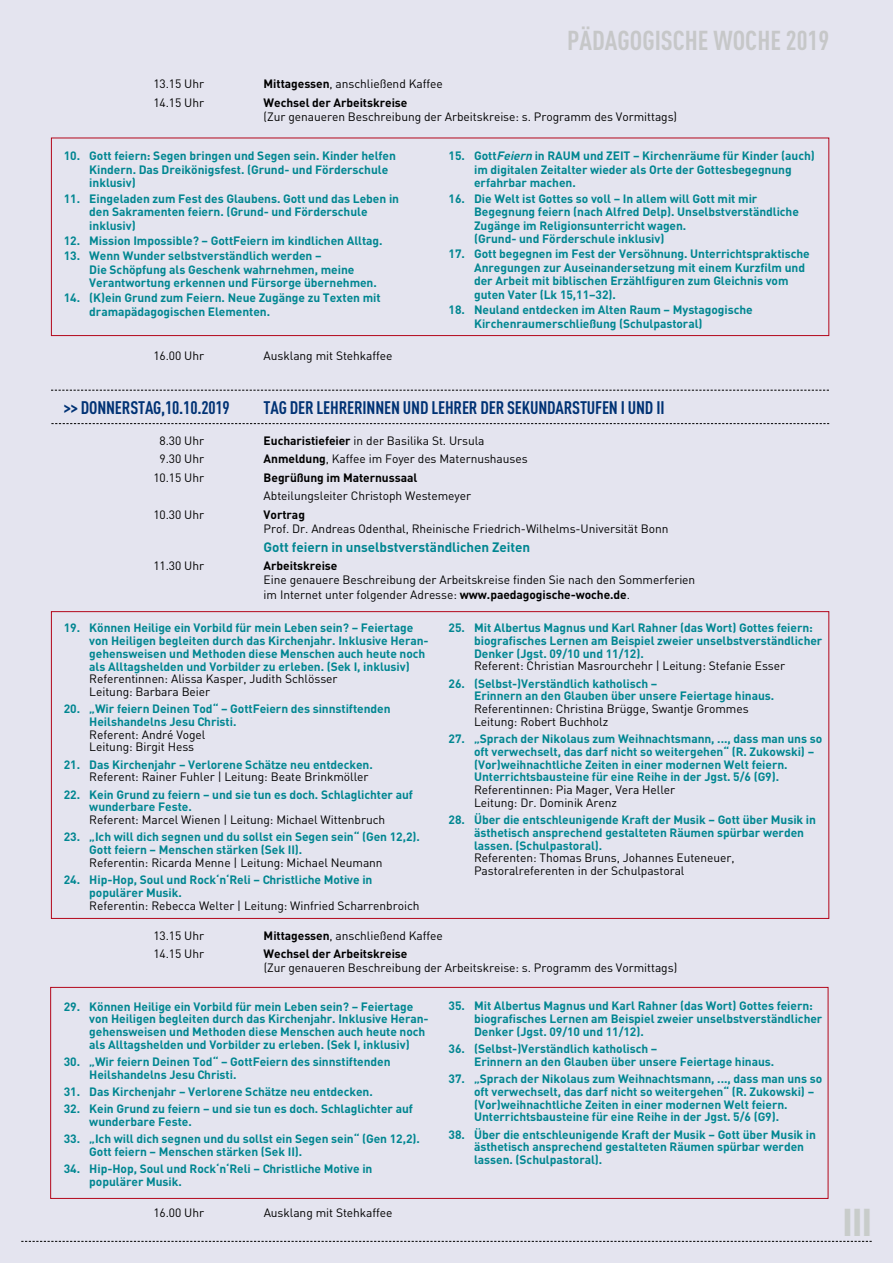
<style>
.page{position:relative;width:893px;height:1263px;background:#e4e4ef}
.page>*{position:absolute;margin:0;border:0;box-sizing:border-box;transform-origin:0 0}
.t1{font:900 38.25px "DIN Cond";color:#c8ccca}
.t2{font:700 27px "DIN Cond";color:#c6c7c8}
.t3{font:700 18px "DIN Cond";letter-spacing:-.01em;color:#003274}
.t4{font:700 13.5px "DIN";letter-spacing:-.005em;color:#008691}
.t5{font:700 12px/12.8px "DIN";letter-spacing:-.005em;color:#008691}
.t6{font:12px/12.8px "DIN";letter-spacing:-.005em;color:#000}
.t7{font:700 12px "DIN";letter-spacing:-.005em;color:#000}
.s1{font-weight:700}
.s2{font-style:italic}
</style>
<div class="page">
<svg style="left:21px;top:1241px;width:851px;height:1px"></svg>
<svg style="left:51px;top:390px;width:778px;height:1px"></svg>
<svg style="left:51px;top:423px;width:778px;height:1px"></svg>
<div style="left:51px;top:138px;width:778px;height:198px;background:#e4e4ef;border:1px solid #b3071b"></div>
<div style="left:51px;top:611px;width:778px;height:308px;background:#e4e4ef;border:1px solid #b3071b"></div>
<div style="left:50px;top:987px;width:778px;height:212px;background:#e4e4ef;border:1px solid #b3071b"></div>
<h2 class="t2" style="left:567px;top:22px;width:263px">PÄDAGOGISCHE WOCHE 2019</h2>
<p class="t6" style="left:153px;top:77px;width:52px">13.15 Uhr</p>
<p class="t6" style="left:264px;top:77px;width:181px"><span class="s1">Mittagessen</span>, anschließend Kaffee</p>
<p class="t6" style="left:153px;top:96px;width:52px">14.15 Uhr</p>
<p class="t7" style="left:264px;top:94px;width:145px">Wechsel der Arbeitskreise</p>
<p class="t6" style="left:264px;top:110px;width:415px">(Zur genaueren Beschreibung der Arbeitskreise: s. Programm des Vormittags)</p>
<p class="t5" style="left:89px;top:149px;width:308px;line-height:13.5px;text-indent:-26px">10. Gott feiern: Segen bringen und Segen sein. Kinder helfen<br>Kindern. Das Dreikönigsfest. (Grund- und Förderschule inklusiv)</p>
<p class="t5" style="left:89px;top:191px;width:311px;line-height:13.5px;text-indent:-26px">11. Eingeladen zum Fest des Glaubens. Gott und das Leben in den Sakramenten feiern. (Grund- und Förderschule inklusiv)</p>
<p class="t5" style="left:64px;top:234px;width:320px">12. Mission Impossible? – GottFeiern im kindlichen Alltag.</p>
<p class="t5" style="left:89px;top:248px;width:289px;line-height:13.5px;text-indent:-26px">13. Wenn Wunder selbstverständlich werden –<br>Die Schöpfung als Geschenk wahrnehmen, meine<br>Verantwortung erkennen und Fürsorge übernehmen.</p>
<p class="t5" style="left:89px;top:291px;width:293px;line-height:13.5px;text-indent:-26px">14. (K)ein Grund zum Feiern. Neue Zugänge zu Texten mit dramapädagogischen Elementen.</p>
<p class="t6" style="left:153px;top:349px;width:52px">16.00 Uhr</p>
<p class="t6" style="left:264px;top:349px;width:130px">Ausklang mit Stehkaffee</p>
<p class="t5" style="left:474px;top:149px;width:342px;line-height:13.5px;text-indent:-25px">15. Gott<span class="s2">Feiern</span> in RAUM und ZEIT – Kirchenräume für Kinder (auch) im digitalen Zeitalter wieder als Orte der Gottesbegegnung erfahrbar machen.</p>
<p class="t5" style="left:474px;top:191px;width:326px;line-height:13.5px;text-indent:-26px">16. Die Welt ist Gottes so voll – In allem will Gott mit mir Begegnung feiern (nach Alfred Delp). Unselbstverständliche Zugänge im Religionsunterricht wagen.<br>(Grund- und Förderschule inklusiv)</p>
<p class="t5" style="left:474px;top:247px;width:337px;line-height:13.5px;text-indent:-26px">17. Gott begegnen im Fest der Versöhnung. Unterrichtspraktische Anregungen zur Auseinandersetzung mit einem Kurzfilm und der Arbeit mit biblischen Erzählfiguren zum Gleichnis vom guten Vater (Lk 15,11–32).</p>
<p class="t5" style="left:474px;top:302px;width:280px;line-height:13.5px;text-indent:-26px">18. Neuland entdecken im Alten Raum – Mystagogische<br>Kirchenraumerschließung (Schulpastoral)</p>
<h3 class="t3" style="left:64px;top:396px;width:167px">&gt;&gt; DONNERSTAG,10.10.2019</h3>
<h3 class="t3" style="left:264px;top:396px;width:402px">TAG DER LEHRERINNEN UND LEHRER DER SEKUNDARSTUFEN I UND II</h3>
<p class="t6" style="left:160px;top:434px;width:46px">8.30 Uhr</p>
<p class="t6" style="left:264px;top:434px;width:222px"><span class="s1">Eucharistiefeier</span> in der Basilika St. Ursula</p>
<p class="t6" style="left:160px;top:452px;width:46px">9.30 Uhr</p>
<p class="t6" style="left:264px;top:452px;width:266px"><span class="s1">Anmeldung</span>, Kaffee im Foyer des Maternushauses</p>
<p class="t6" style="left:153px;top:471px;width:52px">10.15 Uhr</p>
<p class="t7" style="left:264px;top:469px;width:155px">Begrüßung im Maternussaal</p>
<p class="t6" style="left:264px;top:489px;width:209px">Abteilungsleiter Christoph Westemeyer</p>
<p class="t6" style="left:153px;top:508px;width:52px">10.30 Uhr</p>
<p class="t7" style="left:264px;top:506px;width:43px">Vortrag</p>
<p class="t6" style="left:264px;top:522px;width:406px">Prof. Dr. Andreas Odenthal, Rheinische Friedrich-Wilhelms-Universität Bonn</p>
<p class="t4" style="left:264px;top:538px;width:268px">Gott feiern in unselbstverständlichen Zeiten</p>
<p class="t6" style="left:153px;top:559px;width:52px">11.30 Uhr</p>
<p class="t7" style="left:264px;top:558px;width:75px">Arbeitskreise</p>
<p class="t6" style="left:264px;top:572px;width:433px;line-height:14.2px">Eine genauere Beschreibung der Arbeitskreise finden Sie nach den Sommerferien im Internet unter folgender Adresse: <span class="s1">www.paedagogische-woche.de</span>.</p>
<p class="t5" style="left:89px;top:621px;width:341px;text-indent:-26px">19. Können Heilige ein Vorbild für mein Leben sein? – Feiertage von Heiligen begleiten durch das Kirchenjahr. Inklusive Heran&shy;gehensweisen und Methoden diese Menschen auch heute noch als Alltagshelden und Vorbilder zu erleben. (Sek I, inklusiv)</p>
<p class="t6" style="left:89px;top:672px;width:250px">Referentinnen: Alissa Kasper, Judith Schlösser<br>Leitung: Barbara Beier</p>
<p class="t5" style="left:89px;top:702px;width:303px;text-indent:-26px">20. „Wir feiern Deinen Tod“ – GottFeiern des sinnstiftenden<br>Heilshandelns Jesu Christi.</p>
<p class="t6" style="left:89px;top:728px;width:118px">Referent: André Vogel<br>Leitung: Birgit Hess</p>
<p class="t5" style="left:64px;top:757px;width:311px">21. Das Kirchenjahr – Verlorene Schätze neu entdecken.</p>
<p class="t6" style="left:89px;top:770px;width:281px">Referent: Rainer Fuhler | Leitung: Beate Brinkmöller</p>
<p class="t5" style="left:89px;top:787px;width:325px;text-indent:-26px">22. Kein Grund zu feiern – und sie tun es doch. Schlaglichter auf wunderbare Feste.</p>
<p class="t6" style="left:89px;top:813px;width:298px">Referent: Marcel Wienen | Leitung: Michael Wittenbruch</p>
<p class="t5" style="left:89px;top:830px;width:332px;text-indent:-26px">23. „Ich will dich segnen und du sollst ein Segen sein“ (Gen 12,2).<br>Gott feiern – Menschen stärken (Sek II).</p>
<p class="t6" style="left:89px;top:856px;width:295px">Referentin: Ricarda Menne | Leitung: Michael Neumann</p>
<p class="t5" style="left:89px;top:873px;width:285px;text-indent:-26px">24. Hip-Hop, Soul und Rock‘n‘Reli – Christliche Motive in populärer Musik.</p>
<p class="t6" style="left:89px;top:898px;width:332px">Referentin: Rebecca Welter | Leitung: Winfried Scharrenbroich</p>
<p class="t5" style="left:474px;top:621px;width:350px;text-indent:-26px">25. Mit Albertus Magnus und Karl Rahner (das Wort) Gottes feiern: biografisches Lernen am Beispiel zweier unselbstverständlicher<br>Denker (Jgst. 09/10 und 11/12).</p>
<p class="t6" style="left:474px;top:659px;width:312px">Referent: Christian Masrourchehr | Leitung: Stefanie Esser</p>
<p class="t5" style="left:474px;top:676px;width:302px;text-indent:-26px">26. (Selbst-)Verständlich katholisch –<br>Erinnern an den Glauben über unsere Feiertage hinaus.</p>
<p class="t6" style="left:474px;top:702px;width:276px">Referentinnen: Christina Brügge, Swantje Grommes<br>Leitung: Robert Buchholz</p>
<p class="t5" style="left:474px;top:732px;width:350px;text-indent:-26px">27. „Sprach der Nikolaus zum Weihnachtsmann, ..., dass man uns so oft verwechselt, das darf nicht so weitergehen“ (R. Zukowski) – (Vor)weihnachtliche Zeiten in einer modernen Welt feiern.<br>Unterrichtsbausteine für eine Reihe in der Jgst. 5/6 (G9).</p>
<p class="t6" style="left:474px;top:783px;width:203px">Referentinnen: Pia Mager, Vera Heller<br>Leitung: Dr. Dominik Arenz</p>
<p class="t5" style="left:474px;top:813px;width:343px;text-indent:-26px">28. Über die entschleunigende Kraft der Musik – Gott über Musik in ästhetisch ansprechend gestalteten Räumen spürbar werden lassen. (Schulpastoral).</p>
<p class="t6" style="left:474px;top:851px;width:262px">Referenten: Thomas Bruns, Johannes Euteneuer,<br>Pastoralreferenten in der Schulpastoral</p>
<p class="t6" style="left:153px;top:928px;width:52px">13.15 Uhr</p>
<p class="t6" style="left:264px;top:928px;width:181px"><span class="s1">Mittagessen</span>, anschließend Kaffee</p>
<p class="t6" style="left:153px;top:947px;width:52px">14.15 Uhr</p>
<p class="t7" style="left:264px;top:946px;width:145px">Wechsel der Arbeitskreise</p>
<p class="t6" style="left:264px;top:961px;width:415px">(Zur genaueren Beschreibung der Arbeitskreise: s. Programm des Vormittags)</p>
<p class="t5" style="left:89px;top:999px;width:341px;text-indent:-26px">29. Können Heilige ein Vorbild für mein Leben sein? – Feiertage von Heiligen begleiten durch das Kirchenjahr. Inklusive Heran&shy;gehensweisen und Methoden diese Menschen auch heute noch als Alltagshelden und Vorbilder zu erleben. (Sek I, inklusiv)</p>
<p class="t5" style="left:89px;top:1055px;width:303px;text-indent:-26px">30. „Wir feiern Deinen Tod“ – GottFeiern des sinnstiftenden<br>Heilshandelns Jesu Christi.</p>
<p class="t5" style="left:64px;top:1085px;width:311px">31. Das Kirchenjahr – Verlorene Schätze neu entdecken.</p>
<p class="t5" style="left:89px;top:1102px;width:325px;text-indent:-26px">32. Kein Grund zu feiern – und sie tun es doch. Schlaglichter auf wunderbare Feste.</p>
<p class="t5" style="left:89px;top:1132px;width:332px;text-indent:-26px">33. „Ich will dich segnen und du sollst ein Segen sein“ (Gen 12,2).<br>Gott feiern – Menschen stärken (Sek II).</p>
<p class="t5" style="left:89px;top:1162px;width:285px;text-indent:-26px">34. Hip-Hop, Soul und Rock‘n‘Reli – Christliche Motive in populärer Musik.</p>
<p class="t6" style="left:153px;top:1205px;width:52px">16.00 Uhr</p>
<p class="t6" style="left:264px;top:1205px;width:130px">Ausklang mit Stehkaffee</p>
<p class="t5" style="left:474px;top:999px;width:350px;text-indent:-26px">35. Mit Albertus Magnus und Karl Rahner (das Wort) Gottes feiern: biografisches Lernen am Beispiel zweier unselbstverständlicher<br>Denker (Jgst. 09/10 und 11/12).</p>
<p class="t5" style="left:474px;top:1042px;width:302px;text-indent:-26px">36. (Selbst-)Verständlich katholisch –<br>Erinnern an den Glauben über unsere Feiertage hinaus.</p>
<p class="t5" style="left:474px;top:1072px;width:350px;text-indent:-26px">37. „Sprach der Nikolaus zum Weihnachtsmann, ..., dass man uns so oft verwechselt, das darf nicht so weitergehen“ (R. Zukowski) – (Vor)weihnachtliche Zeiten in einer modernen Welt feiern.<br>Unterrichtsbausteine für eine Reihe in der Jgst. 5/6 (G9).</p>
<p class="t5" style="left:474px;top:1127px;width:343px;text-indent:-26px">38. Über die entschleunigende Kraft der Musik – Gott über Musik in ästhetisch ansprechend gestalteten Räumen spürbar werden lassen. (Schulpastoral).</p>
<h1 class="t1" style="left:843px;top:1197px;width:30px">III</h1>
</div>
